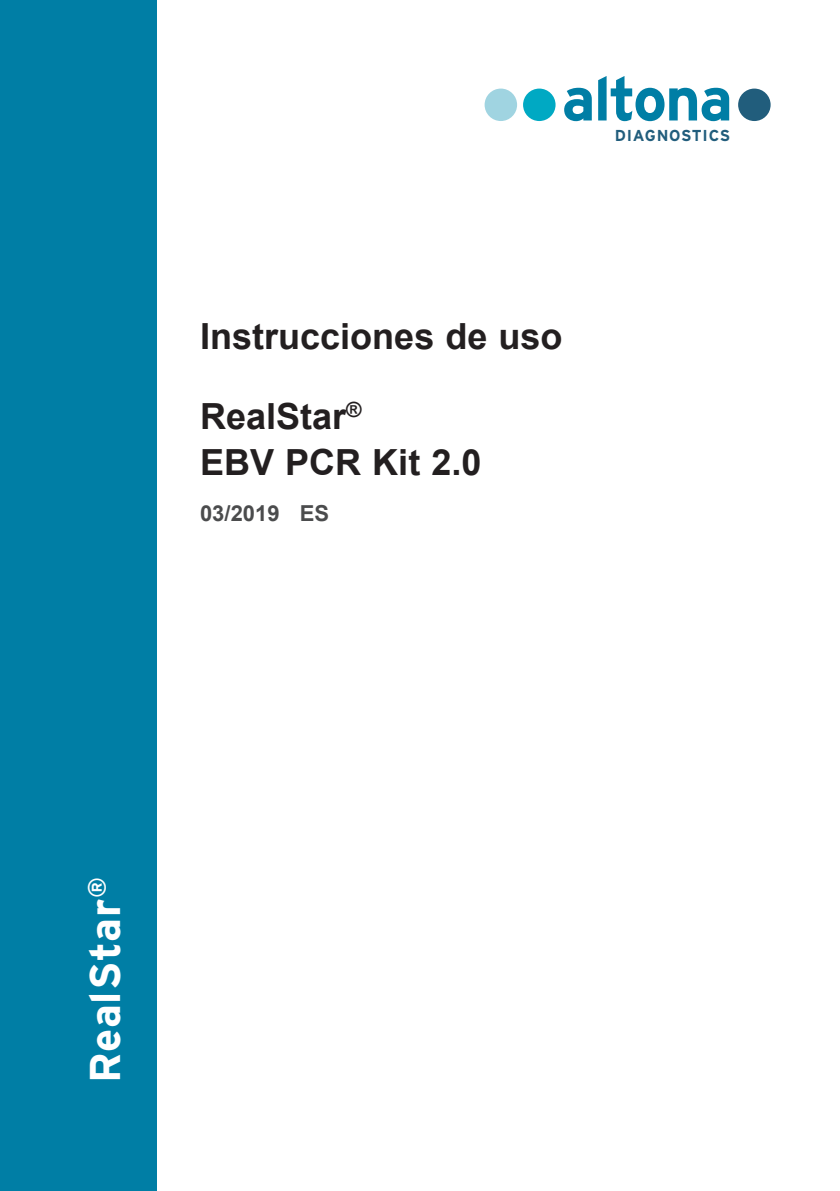
<style>
.page{position:relative;width:840px;height:1191px;background:#fff}
.page>*{position:absolute;margin:0;border:0;box-sizing:border-box;transform-origin:0 0}
.t1{font:700 61px "Interstate";letter-spacing:-.03em;color:#007ea5}
.t2{font:700 43px "Interstate";letter-spacing:.015em;color:#fff}
.Coverpage_handbook_n{font:700 36px "Arial";color:#231f20}
.Coverpage_kitname{font:700 36px "Arial";color:#231f20}
.Coverpage_productlin{font:700 36px "Arial";color:#231f20}
.Coverpage_version_in{font:700 22px "Arial";color:#4b4c4d}
.t3{font:700 15.8px "Interstate";letter-spacing:.04em;color:#215d7c}
</style>
<div class="page">
<div style="left:0;top:0;width:157px;height:1191px;background:#007ea5"></div>
<div style="left:484px;top:89px;width:33px;height:32px;background:#a0d4e1;border-radius:50%"></div>
<div style="left:522px;top:89px;width:33px;height:32px;background:#00a9c3;border-radius:50%"></div>
<div style="left:737px;top:89px;width:33px;height:32px;background:#215d7c;border-radius:50%"></div>
<h1 class="t1" style="left:561px;top:62px;width:173px">altona</h1>
<p class="t3" style="left:614px;top:126px;width:117px">DIAGNOSTICS</p>
<p class="Coverpage_handbook_n" style="left:200px;top:311px;width:364px">Instrucciones de uso</p>
<p class="Coverpage_productlin" style="left:200px;top:391px;width:163px">RealStar<sup>®</sup></p>
<p class="Coverpage_kitname" style="left:200px;top:437px;width:283px">EBV PCR Kit 2.0</p>
<p class="Coverpage_version_in" style="left:200px;top:497px;width:131px">03/2019 ES</p>
<p class="t2" style="left:79px;top:1082px;width:207px;rotate:-90deg">RealStar<sup>®</sup></p>
</div>
